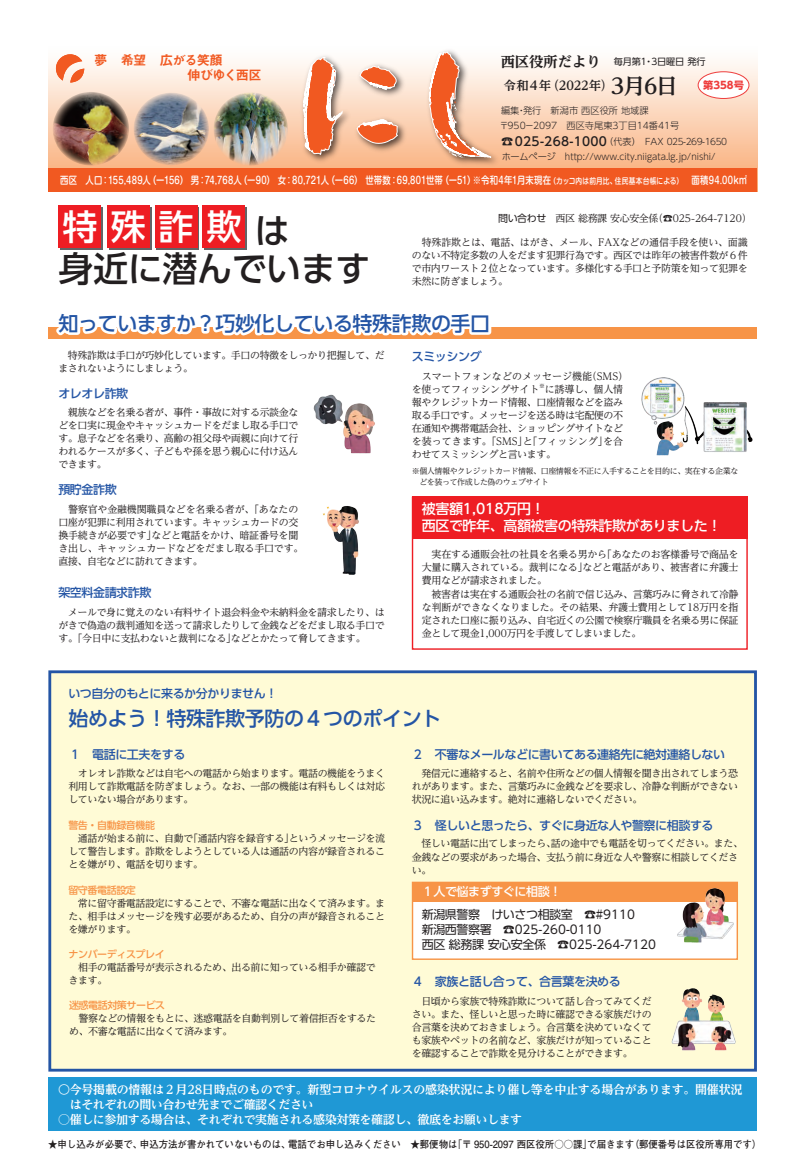
<style>
.page{position:relative;width:789px;height:1168px;background:#fff}
.page>*{position:absolute;margin:0;border:0;box-sizing:border-box;transform-origin:0 0}
.t1{font:500 35px "UD Shin Go Pr 6 N";letter-spacing:-.01em;color:#231f20}
.t2{font:500 35px "UD Shin Go Pr 6 N";color:#fff}
.t3{font:500 20px "UD Shin Go Pr 6 N";letter-spacing:-.02em;color:#2455a5}
.t4{font:700 expanded 14.3px "UD Reimin Pr 6 N";color:#231f20}
.t5{font:500 14px/17px "UD Shin Go Pr 6 N";letter-spacing:-.03em;color:#fff}
.t6{font:13.3px "Midashi Go Pro MB31";letter-spacing:-.06em;color:#f15921}
.t7{font:700 12.2px "UD Reimin Pr 6 N";letter-spacing:-.015em;color:#231f20}
.t8{font:500 12px "UD Shin Go Pr 6 N";letter-spacing:-.035em;color:#2455a5}
.t9{font:700 12px/15px "UD Reimin Pr 6 N";letter-spacing:-.035em;color:#fff}
.t10{font:12px/15px "UD Shin Go Pr 6 N";letter-spacing:-.035em;color:#231f20}
.t11{font:500 12px "UD Shin Go Pr 6 N";letter-spacing:-.035em;color:#fff}
.t12{font:500 10.2px "Shin M Go Pro";letter-spacing:.025em;color:#fff;scale:.82 1}
.t13{font:700 10.2px "UD Shin Go Pr 6 N";color:#ee3d3c}
.t14{font:10px/13px "UD Reimin Pr 6 N";letter-spacing:-.04em;color:#231f20;text-align:justify}
.t15{font:10px/13px "UD Reimin Pr 6 N";letter-spacing:-.02em;color:#231f20}
.t16{font:700 10px "Futo Go B101 Pro";color:#231f20;scale:.94 1}
.t17{font:10px/13px "UD Reimin Pr 6 N";color:#231f20}
.t18{font:500 10px "UD Shin Go Pr 6 N";letter-spacing:-.045em;color:#f79447}
.t19{font:300 9.2px "UD Shin Go Pr 6 N";color:#231f20}
.t20{font:9.2px "UD Shin Go Pr 6 N";letter-spacing:-.015em;color:#231f20}
.t21{font:300 9.1px "UD Shin Go Pr 6 N";color:#231f20}
.t22{font:300 9.1px "UD Shin Go Pr 6 N";letter-spacing:-.05em;color:#231f20}
.t23{font:8px/11px "UD Reimin Pr 6 N";letter-spacing:-.055em;color:#231f20}
.t24{font:5.8px "UD Reimin Pr 6 N";color:#231f20}
.s1{font-size:21.4px}
.s2{font-weight:500;font-size:12.2px}
.s3{font-size:9.2px}
.s4{font-size:8.2px}
.s5{font-family:"UD Shin Go Pr 6 N"}
</style>
<div class="page">
<div style="left:50px;top:672px;width:705px;height:398px;background:#fffbd6"></div>
<div style="left:48px;top:670px;width:708px;height:401px;border:3px solid #2455a5"></div>
<div style="left:48px;top:327px;width:708px;height:12px;background:#f79447"></div>
<div style="left:411px;top:497px;width:336px;height:153px;border:1px solid #ee1d23"></div>
<div style="left:412px;top:882px;width:324px;height:77px;background:#fff"></div>
<div style="left:411px;top:882px;width:326px;height:78px;border:1px solid #f79447"></div>
<div style="left:411px;top:497px;width:336px;height:42px;background:#ee1d23"></div>
<svg style="left:48px;top:61px;width:708px;height:131px;background:#fbd6bd"></svg>
<div style="left:48px;top:168px;width:708px;height:23px;background:#f15921"></div>
<svg style="left:232px;top:50px;width:293px;height:118px"></svg>
<svg style="left:55px;top:54px;width:29px;height:29px"></svg>
<div style="left:697px;top:72px;width:51px;height:26px;background:#fff;border-radius:50%"></div>
<div style="left:697px;top:71px;width:52px;height:28px;border:1px solid #ee3d3c;border-radius:50%"></div>
<img style="left:213px;top:92px;width:75px;height:74px">
<img style="left:53px;top:92px;width:76px;height:74px">
<img style="left:133px;top:93px;width:76px;height:72px">
<div style="left:48px;top:1077px;width:708px;height:54px;background:#1f98d5"></div>
<svg style="left:56px;top:327px;width:436px;height:9px"></svg>
<div style="left:412px;top:882px;width:325px;height:19px;background:#f79447"></div>
<img style="left:323px;top:506px;width:36px;height:69px">
<img style="left:313px;top:394px;width:62px;height:60px">
<img style="left:641px;top:377px;width:112px;height:79px">
<img style="left:671px;top:988px;width:65px;height:63px">
<img style="left:674px;top:888px;width:59px;height:55px">
<div style="left:60px;top:208px;width:43px;height:42px;background:#636366"></div>
<div style="left:59px;top:206px;width:42px;height:42px;background:#ee1d23"></div>
<svg style="left:109px;top:208px;width:42px;height:42px"></svg>
<div style="left:107px;top:206px;width:42px;height:42px;background:#ee1d23"></div>
<svg style="left:157px;top:208px;width:42px;height:42px"></svg>
<div style="left:155px;top:206px;width:42px;height:42px;background:#ee1d23"></div>
<div style="left:204px;top:208px;width:43px;height:42px;background:#636366"></div>
<div style="left:203px;top:206px;width:42px;height:42px;background:#ee1d23"></div>
<h3 class="t6" style="left:94px;top:49px;width:130px">夢　希望　広がる笑顔</h3>
<h3 class="t4" style="left:500px;top:49px;width:101px">西区役所だより</h3>
<p class="t20" style="left:613px;top:54px;width:94px">毎月第１・３日曜日 発行</p>
<p class="t7" style="left:503px;top:76px;width:175px">令和４年（2022年）<span class="s1">３月６日</span></p>
<p class="t13" style="left:702px;top:77px;width:42px">第358号</p>
<p class="t19" style="left:501px;top:103px;width:149px">編集・発行　新潟市 西区役所 地域課</p>
<p class="t22" style="left:500px;top:135px;width:227px"><span class="s2">☎025-268-1000</span><span class="s3">（代表）</span> FAX 025-269-1650</p>
<p class="t19" style="left:499px;top:118px;width:181px">〒950ー2097　西区寺尾東3丁目14番41号</p>
<p class="t21" style="left:501px;top:149px;width:215px">ホームページ　http://www.city.niigata.lg.jp/nishi/</p>
<p class="t12" style="left:60px;top:171px;width:838px">西区　人口：155,489人（ー156） 男：74,768人（ー90） 女：80,721人（ー66） 世帯数：69,801世帯（ー51）※令和4年1月末現在<span class="s4">（カッコ内は前月比、住民基本台帳による）</span>　面積94.00k㎡</p>
<h1 class="t2" style="left:62px;top:199px;width:180px">特殊詐欺</h1>
<h1 class="t1" style="left:59px;top:241px;width:313px">身近に潜んでいます</h1>
<p class="t15" style="left:497px;top:212px;width:255px"><span class="s5">問い合わせ</span>　西区 総務課 安心安全係（☎025-264-7120）</p>
<p class="t14" style="left:411px;top:236px;width:337px">　特殊詐欺とは、電話、はがき、メール、FAXなどの通信手段を使い、面識のない不特定多数の人をだます犯罪行為です。西区では昨年の被害件数が６件で市内ワースト２位となっています。多様化する手口と予防策を知って犯罪を未然に防ぎましょう。</p>
<h2 class="t3" style="left:59px;top:307px;width:433px">知っていますか？巧妙化している特殊詐欺の手口</h2>
<p class="t14" style="left:58px;top:349px;width:327px">　特殊詐欺は手口が巧妙化しています。手口の特徴をしっかり把握して、だまされないようにしましょう。</p>
<p class="t8" style="left:411px;top:347px;width:71px">スミッシング</p>
<p class="t17" style="left:411px;top:369px;width:218px">　スマートフォンなどのメッセージ機能（SMS）を使ってフィッシングサイト</p>
<p class="t24" style="left:538px;top:381px;width:7px">※</p>
<p class="t14" style="left:411px;top:382px;width:213px;text-indent:133px">に誘導し、個人情報やクレジットカード情報、口座情報などを盗み取る手口です。メッセージを送る時は宅配便の不在通知や携帯電話会社、ショッピングサイトなどを装ってきます。「SMS」と「フィッシング」を合わせてスミッシングと言います。</p>
<p class="t23" style="left:419px;top:465px;width:320px;text-indent:-8px">※ 個人情報やクレジットカード情報、口座情報を不正に入手することを目的に、実在する企業などを装って作成した偽のウェブサイト</p>
<h3 class="t5" style="left:421px;top:500px;width:301px">被害額1,018万円！<br>西区で昨年、高額被害の特殊詐欺がありました！</h3>
<p class="t14" style="left:421px;top:548px;width:318px;text-align:left">　実在する通販会社の社員を名乗る男から「あなたのお客様番号で商品を大量に購入されている。裁判になる」などと電話があり、被害者に弁護士費用などが請求されました。<br>　被害者は実在する通販会社の名前で信じ込み、言葉巧みに脅されて冷静な判断ができなくなりました。その結果、弁護士費用として18万円を指定された口座に振り込み、自宅近くの公園で検察庁職員を名乗る男に保証金として現金1,000万円を手渡してしまいました。</p>
<p class="t8" style="left:58px;top:384px;width:71px">オレオレ詐欺</p>
<p class="t14" style="left:58px;top:405px;width:241px">　親族などを名乗る者が、事件・事故に対する示談金などを口実に現金やキャッシュカードをだまし取る手口です。息子などを名乗り、高齢の祖父母や両親に向けて行われるケースが多く、子どもや孫を思う親心に付け込んできます。</p>
<p class="t8" style="left:58px;top:480px;width:60px">預貯金詐欺</p>
<p class="t15" style="left:58px;top:502px;width:246px">　警察官や金融機関職員などを名乗る者が、「あなたの口座が犯罪に利用されています。キャッシュカードの交換手続きが必要です」などと電話をかけ、暗証番号を聞き出し、キャッシュカードなどをだまし取る手口です。直接、自宅などに訪れてきます。</p>
<p class="t8" style="left:58px;top:582px;width:95px">架空料金請求詐欺</p>
<p class="t14" style="left:58px;top:605px;width:327px">　メールで身に覚えのない有料サイト退会料金や未納料金を請求したり、はがきで偽造の裁判通知を送って請求したりして金銭などをだまし取る手口です。「今日中に支払わないと裁判になる」などとかたって脅してきます。</p>
<p class="t8" style="left:68px;top:683px;width:210px">いつ自分のもとに来るか分かりません！</p>
<h2 class="t3" style="left:68px;top:702px;width:374px">始めよう！特殊詐欺予防の４つのポイント</h2>
<p class="t8" style="left:69px;top:745px;width:118px">１　電話に工夫をする</p>
<p class="t14" style="left:68px;top:766px;width:318px">　オレオレ詐欺などは自宅への電話から始まります。電話の機能をうまく利用して詐欺電話を防ぎましょう。なお、一部の機能は有料もしくは対応していない場合があります。</p>
<p class="t8" style="left:411px;top:745px;width:315px">２　不審なメールなどに書いてある連絡先に絶対連絡しない</p>
<p class="t14" style="left:411px;top:766px;width:327px">　発信元に連絡すると、名前や住所などの個人情報を聞き出されてしまう恐れがあります。また、言葉巧みに金銭などを要求し、冷静な判断ができない状況に追い込みます。絶対に連絡しないでください。</p>
<p class="t8" style="left:411px;top:816px;width:303px">３　怪しいと思ったら、すぐに身近な人や警察に相談する</p>
<p class="t14" style="left:411px;top:837px;width:332px;text-align:left">　怪しい電話に出てしまったら、話の途中でも電話を切ってください。また、金銭などの要求があった場合、支払う前に身近な人や警察に相談してください。</p>
<p class="t10" style="left:421px;top:907px;width:235px">新潟県警察　けいさつ相談室　☎#9110<br>新潟西警察署　☎025-260-0110<br>西区 総務課 安心安全係　☎025-264-7120</p>
<p class="t8" style="left:411px;top:972px;width:210px">４　家族と話し合って、合言葉を決める</p>
<p class="t14" style="left:411px;top:994px;width:241px">　日頃から家族で特殊詐欺について話し合ってみてください。また、怪しいと思った時に確認できる家族だけの合言葉を決めておきましょう。合言葉を決めていなくても家族やペットの名前など、家族だけが知っていることを確認することで詐欺を見分けることができます。</p>
<p class="t18" style="left:68px;top:817px;width:88px">警告・自動録音機能</p>
<p class="t14" style="left:68px;top:831px;width:318px">　通話が始まる前に、自動で「通話内容を録音する」というメッセージを流して警告します。詐欺をしようとしている人は通話の内容が録音されることを嫌がり、電話を切ります。</p>
<p class="t18" style="left:68px;top:882px;width:69px">留守番電話設定</p>
<p class="t14" style="left:68px;top:896px;width:318px">　常に留守番電話設定にすることで、不審な電話に出なくて済みます。また、相手はメッセージを残す必要があるため、自分の声が録音されることを嫌がります。</p>
<p class="t11" style="left:421px;top:882px;width:141px">１人で悩まずすぐに相談！</p>
<p class="t18" style="left:68px;top:946px;width:98px">ナンバーディスプレイ</p>
<p class="t14" style="left:68px;top:960px;width:308px">　相手の電話番号が表示されるため、出る前に知っている相手か確認できます。</p>
<p class="t18" style="left:69px;top:997px;width:98px">迷惑電話対策サービス</p>
<p class="t14" style="left:69px;top:1011px;width:308px">　警察などの情報をもとに、迷惑電話を自動判別して着信拒否をするため、不審な電話に出なくて済みます。</p>
<p class="t9" style="left:70px;top:1082px;width:673px;text-indent:-12px">〇 今号掲載の情報は２月28日時点のものです。新型コロナウイルスの感染状況により催し等を中止する場合があります。開催状況はそれぞれの問い合わせ先までご確認ください</p>
<p class="t9" style="left:58px;top:1112px;width:465px">○催しに参加する場合は、それぞれで実施される感染対策を確認し、徹底をお願いします</p>
<p class="t16" style="left:48px;top:1136px;width:759px">★申し込みが必要で、申込方法が書かれていないものは、電話でお申し込みください　★郵便物は「〒 950-2097 西区役所○○課」で届きます（郵便番号は区役所専用です）</p>
</div>
